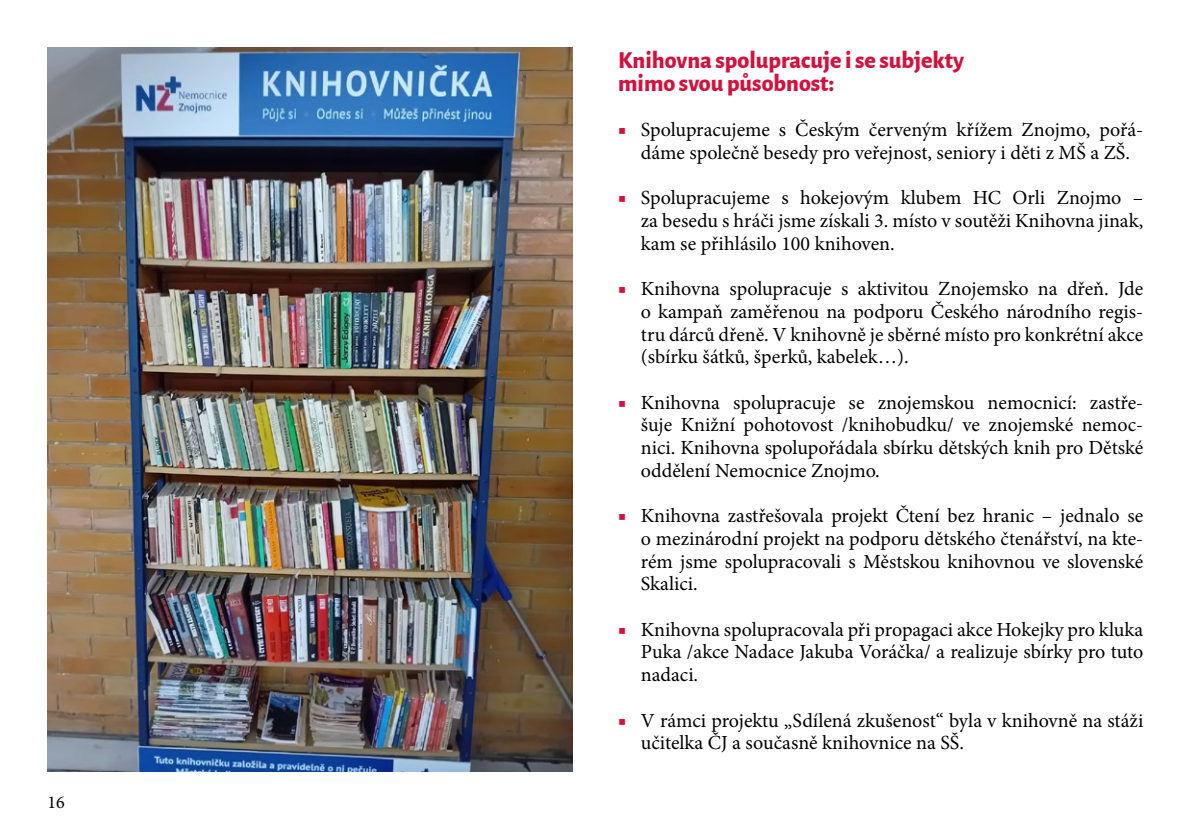
<style>
.page{position:relative;width:1191px;height:840px;background:#fff}
.page>*{position:absolute;margin:0;border:0;box-sizing:border-box;transform-origin:0 0}
.t1{font:800 24px/22.6px "Alegreya Sans";color:#d60f3c}
.t2{font:20px/22.6px "Minion Pro";color:#000;text-align:justify}
.t3{font:18px "Minion Pro";color:#000}
.s1{color:#d60f3c}
</style>
<div class="page">
<img style="left:48px;top:48px;width:525px;height:723px">
<p class="t3" style="left:48px;top:789px;width:19px">16</p>
<p class="t1" style="left:618px;top:47px;width:347px">Knihovna spolupracuje i se subjekty mimo svou působnost:</p>
<p class="t2" style="left:618px;top:118px;width:526px;text-align:center"><span class="s1">■</span> Spolupracujeme s Českým červeným křížem Znojmo, pořá&shy;dáme společně besedy pro veřejnost, seniory i děti z MŠ a ZŠ.</p>
<p class="t2" style="left:641px;top:187px;width:504px;text-indent:-23px"><span class="s1">■</span> Spolupracujeme s hokejovým klubem HC Orli Znojmo – za besedu s hráči jsme získali 3. místo v soutěži Knihovna jinak, kam se přihlásilo 100 knihoven.</p>
<p class="t2" style="left:641px;top:277px;width:504px;text-indent:-23px"><span class="s1">■</span> Knihovna spolupracuje s aktivitou Znojemsko na dřeň. Jde o kampaň zaměřenou na podporu Českého národního regis&shy;tru dárců dřeně. V knihovně je sběrné místo pro konkrétní akce (sbírku šátků, šperků, kabelek…).</p>
<p class="t2" style="left:641px;top:391px;width:504px;text-indent:-23px"><span class="s1">■</span> Knihovna spolupracuje se znojemskou nemocnicí: zastře&shy;šuje Knižní pohotovost /knihobudku/ ve znojemské nemoc&shy;nici. Knihovna spolupořádala sbírku dětských knih pro Dětské oddělení Nemocnice Znojmo.</p>
<p class="t2" style="left:641px;top:504px;width:504px;text-indent:-23px"><span class="s1">■</span> Knihovna zastřešovala projekt Čtení bez hranic – jednalo se o mezinárodní projekt na podporu dětského čtenářství, na kte&shy;rém jsme spolupracovali s Městskou knihovnou ve slovenské Skalici.</p>
<p class="t2" style="left:641px;top:617px;width:504px;text-indent:-23px"><span class="s1">■</span> Knihovna spolupracovala při propagaci akce Hokejky pro kluka Puka /akce Nadace Jakuba Voráčka/ a realizuje sbírky pro tuto nadaci.</p>
<p class="t2" style="left:641px;top:708px;width:504px;text-indent:-23px"><span class="s1">■</span> V rámci projektu „Sdílená zkušenost“ byla v knihovně na stáži učitelka ČJ a současně knihovnice na SŠ.</p>
</div>
